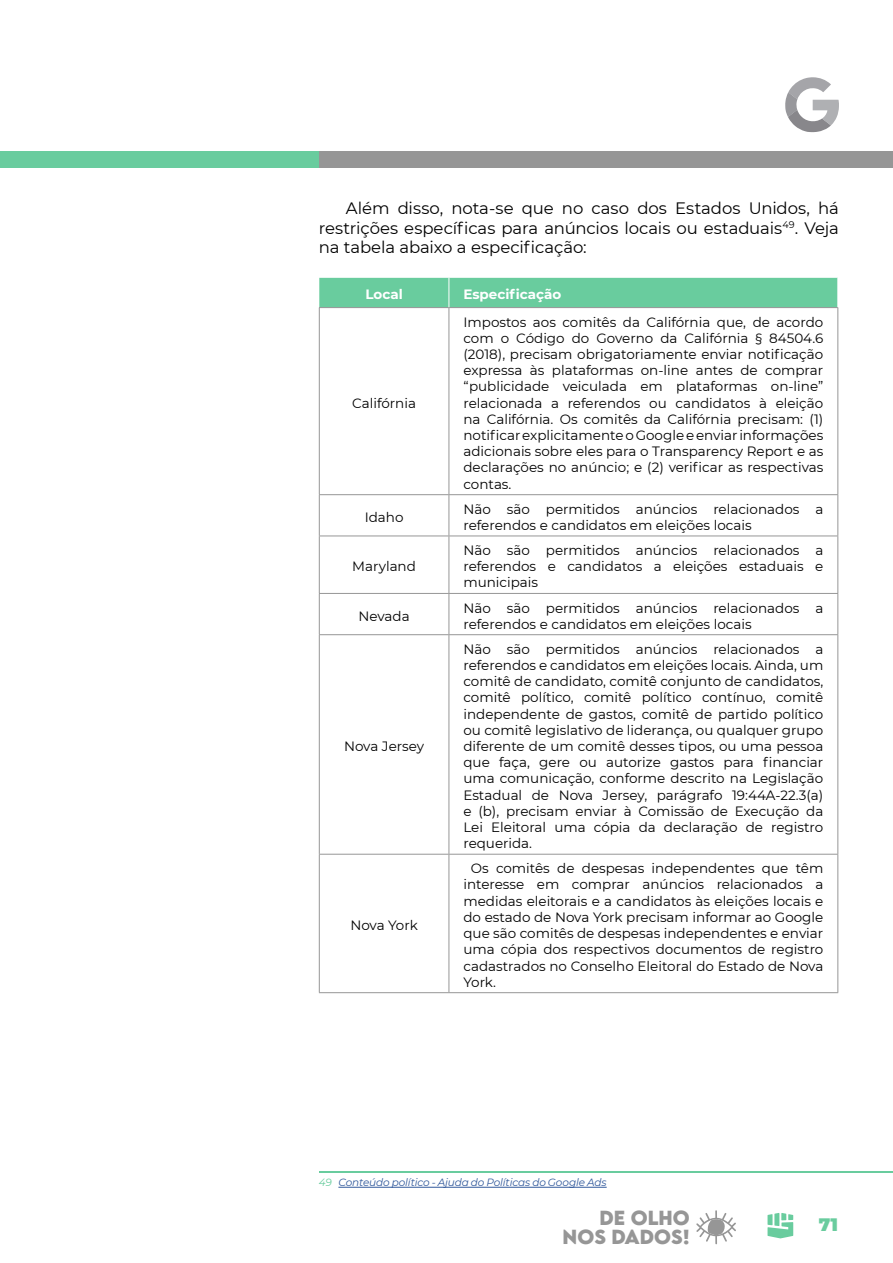
<style>
.page{position:relative;width:893px;height:1263px;background:#fff}
.page>*{position:absolute;margin:0;border:0;box-sizing:border-box;transform-origin:0 0}
.t1{font:700 18.15px/18.8px "LEMONMILK";color:#969696;text-align:right}
.t2{font:900 18px "Montserrat";color:#69cc9e}
.t3{font:16.5px/19.8px "Montserrat";letter-spacing:-.005em;color:#000;text-align:justify}
.t4{font:13.5px/16.2px "Montserrat";color:#000;text-align:justify}
.t5{font:700 13.5px "Montserrat";color:#fff}
.t6{font:italic 10.5px "Montserrat";letter-spacing:-.01em;color:#30589b}
.s1{color:#69cc9e}
</style>
<div class="page">
<div style="left:319px;top:151px;width:573px;height:16px;background:#969696"></div>
<div style="left:0;top:151px;width:319px;height:16px;background:#69cc9e"></div>
<svg style="left:696px;top:1210px;width:40px;height:34px"></svg>
<svg style="left:767px;top:1213px;width:26px;height:25px"></svg>
<hr style="left:319px;top:308px;width:1px;height:186px;background:#969696">
<hr style="left:449px;top:308px;width:1px;height:186px;background:#969696">
<hr style="left:837px;top:308px;width:1px;height:186px;background:#969696">
<hr style="left:319px;top:494px;width:130px;height:1px;background:#969696">
<hr style="left:319px;top:495px;width:1px;height:41px;background:#969696">
<hr style="left:449px;top:494px;width:389px;height:1px;background:#969696">
<hr style="left:449px;top:495px;width:1px;height:41px;background:#969696">
<hr style="left:837px;top:495px;width:1px;height:41px;background:#969696">
<hr style="left:319px;top:536px;width:130px;height:1px;background:#969696">
<hr style="left:319px;top:536px;width:1px;height:57px;background:#969696">
<hr style="left:449px;top:536px;width:389px;height:1px;background:#969696">
<hr style="left:449px;top:536px;width:1px;height:57px;background:#969696">
<hr style="left:837px;top:536px;width:1px;height:57px;background:#969696">
<hr style="left:319px;top:593px;width:130px;height:1px;background:#969696">
<hr style="left:319px;top:594px;width:1px;height:40px;background:#969696">
<hr style="left:449px;top:593px;width:389px;height:1px;background:#969696">
<hr style="left:449px;top:594px;width:1px;height:40px;background:#969696">
<hr style="left:837px;top:594px;width:1px;height:40px;background:#969696">
<hr style="left:319px;top:634px;width:130px;height:1px;background:#969696">
<hr style="left:319px;top:635px;width:1px;height:219px;background:#969696">
<hr style="left:449px;top:634px;width:389px;height:1px;background:#969696">
<hr style="left:449px;top:635px;width:1px;height:219px;background:#969696">
<hr style="left:837px;top:635px;width:1px;height:219px;background:#969696">
<hr style="left:319px;top:854px;width:130px;height:1px;background:#969696">
<hr style="left:319px;top:854px;width:1px;height:138px;background:#969696">
<hr style="left:449px;top:854px;width:389px;height:1px;background:#969696">
<hr style="left:449px;top:854px;width:1px;height:138px;background:#969696">
<hr style="left:837px;top:854px;width:1px;height:138px;background:#969696">
<hr style="left:319px;top:992px;width:130px;height:1px;background:#969696">
<hr style="left:449px;top:992px;width:389px;height:1px;background:#969696">
<div style="left:319px;top:278px;width:519px;height:30px;background:#69cc9e"></div>
<hr style="left:338px;top:1187px;width:269px;height:1px;background:#30589b">
<hr style="left:320px;top:1172px;width:573px;height:1px;background:#69cc9e">
<svg style="left:785px;top:77px;width:54px;height:55px"></svg>
<p class="t3" style="left:319px;top:197px;width:522px;text-indent:27px">Além disso, nota-se que no caso dos Estados Unidos, há restrições específicas para anúncios locais ou estaduais<sup>49</sup>. Veja na tabela abaixo a especificação:</p>
<p class="t5" style="left:365px;top:285px;width:39px">Local</p>
<p class="t5" style="left:463px;top:285px;width:100px">Especificação</p>
<p class="t4" style="left:352px;top:394px;width:65px">Califórnia</p>
<p class="t4" style="left:463px;top:313px;width:361px">Impostos aos comitês da Califórnia que, de acordo com o Código do Governo da Califórnia § 84504.6 (2018), precisam obrigatoriamente enviar notificação expressa às plataformas on-line antes de comprar “publicidade veiculada em plataformas on-line” relacionada a referendos ou candidatos à eleição na Califórnia. Os comitês da Califórnia precisam: (1) notificar explicitamente o Google e enviar informações adicionais sobre eles para o Transparency Report e as declarações no anúncio; e (2) verificar as respectivas contas.</p>
<p class="t4" style="left:365px;top:508px;width:40px">Idaho</p>
<p class="t4" style="left:463px;top:500px;width:361px">Não são permitidos anúncios relacionados a referendos e candidatos em eleições locais</p>
<p class="t4" style="left:352px;top:558px;width:65px">Maryland</p>
<p class="t4" style="left:463px;top:542px;width:361px">Não são permitidos anúncios relacionados a referendos e candidatos a eleições estaduais e municipais</p>
<p class="t4" style="left:358px;top:607px;width:53px">Nevada</p>
<p class="t4" style="left:463px;top:599px;width:361px">Não são permitidos anúncios relacionados a referendos e candidatos em eleições locais</p>
<p class="t4" style="left:344px;top:738px;width:82px">Nova Jersey</p>
<p class="t4" style="left:350px;top:917px;width:69px">Nova York</p>
<p class="t4" style="left:463px;top:640px;width:361px">Não são permitidos anúncios relacionados a referendos e candidatos em eleições locais. Ainda, um comitê de candidato, comitê conjunto de candidatos, comitê político, comitê político contínuo, comitê independente de gastos, comitê de partido político ou comitê legislativo de liderança, ou qualquer grupo diferente de um comitê desses tipos, ou uma pessoa que faça, gere ou autorize gastos para financiar uma comunicação, conforme descrito na Legislação Estadual de Nova Jersey, parágrafo 19:44A-22.3(a) e (b), precisam enviar à Comissão de Execução da Lei Eleitoral uma cópia da declaração de registro requerida.</p>
<p class="t4" style="left:463px;top:860px;width:361px;text-indent:7px">Os comitês de despesas independentes que têm interesse em comprar anúncios relacionados a medidas eleitorais e a candidatos às eleições locais e do estado de Nova York precisam informar ao Google que são comitês de despesas independentes e enviar uma cópia dos respectivos documentos de registro cadastrados no Conselho Eleitoral do Estado de Nova York.</p>
<p class="t6" style="left:319px;top:1175px;width:289px"><span class="s1">49</span> Conteúdo político - Ajuda do Políticas do Google Ads</p>
<h1 class="t1" style="left:563px;top:1208px;width:129px">DE OLHO<br>NOS DADOS!</h1>
<h2 class="t2" style="left:819px;top:1211px;width:21px">71</h2>
</div>
